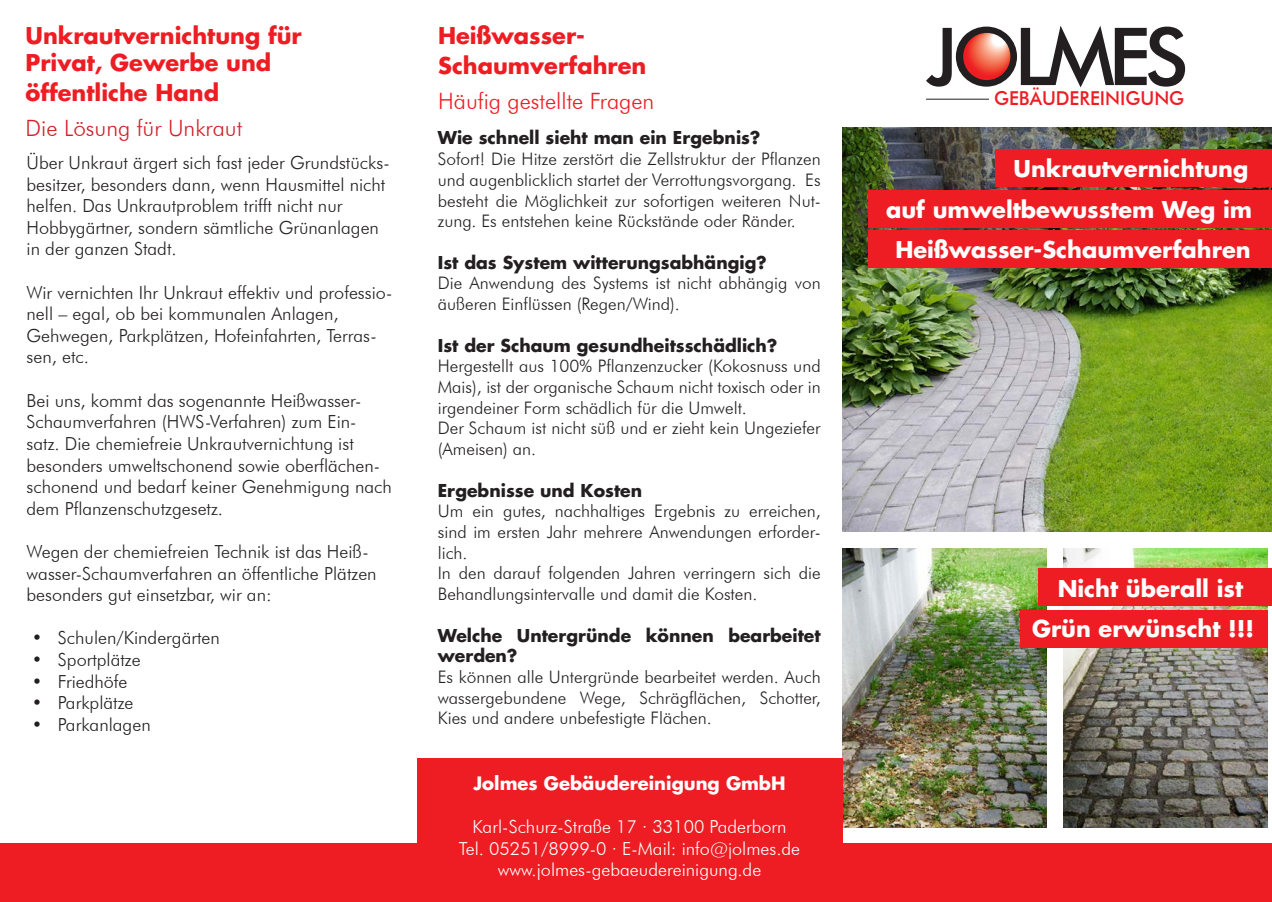
<style>
.page{position:relative;width:1272px;height:902px;background:#fff}
.page>*{position:absolute;margin:0;border:0;box-sizing:border-box;transform-origin:0 0}
.t1{font:700 22.5px "Futura LT";color:#fff}
.t2{font:700 22.5px "Futura LT";color:#ee1d23}
.t3{font:300 22.5px "Futura BT";color:#ee1d23}
.t4{font:300 22.5px "Futura BT";color:#d1232a}
.t5{font:500 19.2px "Futura BT";color:#ee1d23}
.t6{font:300 18px/21.6px "Futura BT";color:#231f20}
.t7{font:300 18px "Futura BT";color:#fff}
.t8{font:700 18px "Futura LT";color:#fff}
.t9{font:300 17.25px/20.7px "Futura BT";color:#231f20;text-align:justify}
.t10{font:700 17.25px/20.7px "Futura LT";color:#231f20}
</style>
<div class="page">
<svg style="left:926px;top:26px;width:259px;height:61px"></svg>
<svg style="left:963px;top:33px;width:47px;height:47px;background:#f06e5e"></svg>
<hr style="left:926px;top:99px;width:62px;height:1px;background:#231f20">
<img style="left:842px;top:128px;width:429px;height:403px">
<img style="left:842px;top:549px;width:204px;height:278px">
<img style="left:1063px;top:549px;width:204px;height:278px">
<div style="left:417px;top:758px;width:425px;height:139px;background:#ee1d23"></div>
<div style="left:0;top:843px;width:1271px;height:58px;background:#ee1d23"></div>
<div style="left:868px;top:190px;width:403px;height:37px;background:#ee1d23"></div>
<div style="left:995px;top:149px;width:276px;height:37px;background:#ee1d23"></div>
<div style="left:1038px;top:568px;width:233px;height:38px;background:#ee1d23"></div>
<div style="left:1020px;top:610px;width:247px;height:38px;background:#ee1d23"></div>
<div style="left:868px;top:230px;width:403px;height:38px;background:#ee1d23"></div>
<p class="t2" style="left:26px;top:20px;width:278px">Unkrautvernichtung für</p>
<p class="t2" style="left:26px;top:47px;width:247px">Privat, Gewerbe und</p>
<p class="t2" style="left:26px;top:78px;width:195px">öffentliche Hand</p>
<p class="t4" style="left:26px;top:114px;width:218px">Die Lösung für Unkraut</p>
<p class="t6" style="left:27px;top:151px;width:365px">Über Unkraut ärgert sich fast jeder Grundstücks&shy;besitzer, besonders dann, wenn Hausmittel nicht helfen. Das Unkrautproblem trifft nicht nur</p>
<p class="t6" style="left:27px;top:216px;width:354px">Hobbygärtner, sondern sämtliche Grünanlagen in der ganzen Stadt.</p>
<p class="t6" style="left:27px;top:281px;width:367px">Wir vernichten Ihr Unkraut effektiv und professio&shy;nell – egal, ob bei kommunalen Anlagen,</p>
<p class="t6" style="left:27px;top:324px;width:351px">Gehwegen, Parkplätzen, Hofeinfahrten, Terras&shy;sen, etc.</p>
<p class="t6" style="left:27px;top:389px;width:336px">Bei uns, kommt das sogenannte Heißwasser-</p>
<p class="t6" style="left:27px;top:411px;width:367px">Schaumverfahren (HWS-Verfahren) zum Ein&shy;satz. Die chemiefreie Unkrautvernichtung ist besonders umweltschonend sowie oberflächen&shy;schonend und bedarf keiner Genehmigung nach dem Pflanzenschutzgesetz.</p>
<p class="t6" style="left:27px;top:540px;width:351px">Wegen der chemiefreien Technik ist das Heiß&shy;wasser-Schaumverfahren an öffentliche Plätzen besonders gut einsetzbar, wir an:</p>
<p class="t6" style="left:32px;top:627px;width:190px">• Schulen/Kindergärten</p>
<p class="t6" style="left:32px;top:648px;width:110px">• Sportplätze</p>
<p class="t6" style="left:32px;top:670px;width:97px">• Friedhöfe</p>
<p class="t6" style="left:32px;top:691px;width:103px">• Parkplätze</p>
<p class="t6" style="left:32px;top:713px;width:120px">• Parkanlagen</p>
<p class="t2" style="left:438px;top:20px;width:148px">Heißwasser-</p>
<p class="t2" style="left:438px;top:51px;width:210px">Schaumverfahren</p>
<p class="t3" style="left:438px;top:88px;width:218px">Häufig gestellte Fragen</p>
<p class="t10" style="left:438px;top:127px;width:324px">Wie schnell sieht man ein Ergebnis?</p>
<p class="t9" style="left:438px;top:148px;width:384px">Sofort! Die Hitze zerstört die Zellstruktur der Pflanzen und augenblicklich startet der Verrottungsvorgang. Es besteht die Möglichkeit zur sofortigen weiteren Nut&shy;zung. Es entstehen keine Rückstände oder Ränder.</p>
<p class="t10" style="left:438px;top:251px;width:330px">Ist das System witterungsabhängig?</p>
<p class="t9" style="left:438px;top:273px;width:384px">Die Anwendung des Systems ist nicht abhängig von äußeren Einflüssen (Regen/Wind).</p>
<p class="t10" style="left:438px;top:334px;width:341px">Ist der Schaum gesundheitsschädlich?</p>
<p class="t9" style="left:438px;top:355px;width:384px">Hergestellt aus 100% Pflanzenzucker (Kokosnuss und Mais), ist der organische Schaum nicht toxisch oder in irgendeiner Form schädlich für die Umwelt.</p>
<p class="t9" style="left:438px;top:418px;width:384px">Der Schaum ist nicht süß und er zieht kein Ungeziefer (Ameisen) an.</p>
<p class="t10" style="left:438px;top:479px;width:206px">Ergebnisse und Kosten</p>
<p class="t9" style="left:438px;top:500px;width:384px">Um ein gutes, nachhaltiges Ergebnis zu erreichen, sind im ersten Jahr mehrere Anwendungen erforder&shy;lich.</p>
<p class="t9" style="left:438px;top:562px;width:384px">In den darauf folgenden Jahren verringern sich die<br>Behandlungsintervalle und damit die Kosten.</p>
<p class="t10" style="left:438px;top:624px;width:384px">Welche Untergründe können bearbeitet werden?</p>
<p class="t9" style="left:438px;top:666px;width:384px">Es können alle Untergründe bearbeitet werden. Auch wassergebundene Wege, Schrägflächen, Schotter, Kies und andere unbefestigte Flächen.</p>
<p class="t8" style="left:473px;top:771px;width:314px">Jolmes Gebäudereinigung GmbH</p>
<p class="t7" style="left:472px;top:815px;width:315px">Karl-Schurz-Straße 17 · 33100 Paderborn</p>
<p class="t7" style="left:459px;top:837px;width:343px">Tel. 05251/8999-0 · E-Mail: info@jolmes.de</p>
<p class="t7" style="left:498px;top:858px;width:265px">www.jolmes-gebaeudereinigung.de</p>
<p class="t5" style="left:994px;top:87px;width:192px">GEBÄUDEREINIGUNG</p>
<p class="t1" style="left:1013px;top:153px;width:236px">Unkrautvernichtung</p>
<p class="t1" style="left:886px;top:194px;width:367px">auf umweltbewusstem Weg im</p>
<p class="t1" style="left:895px;top:235px;width:356px">Heißwasser-Schaumverfahren</p>
<p class="t1" style="left:1057px;top:573px;width:187px">Nicht überall ist</p>
<p class="t1" style="left:1032px;top:613px;width:224px">Grün erwünscht !!!</p>
</div>
